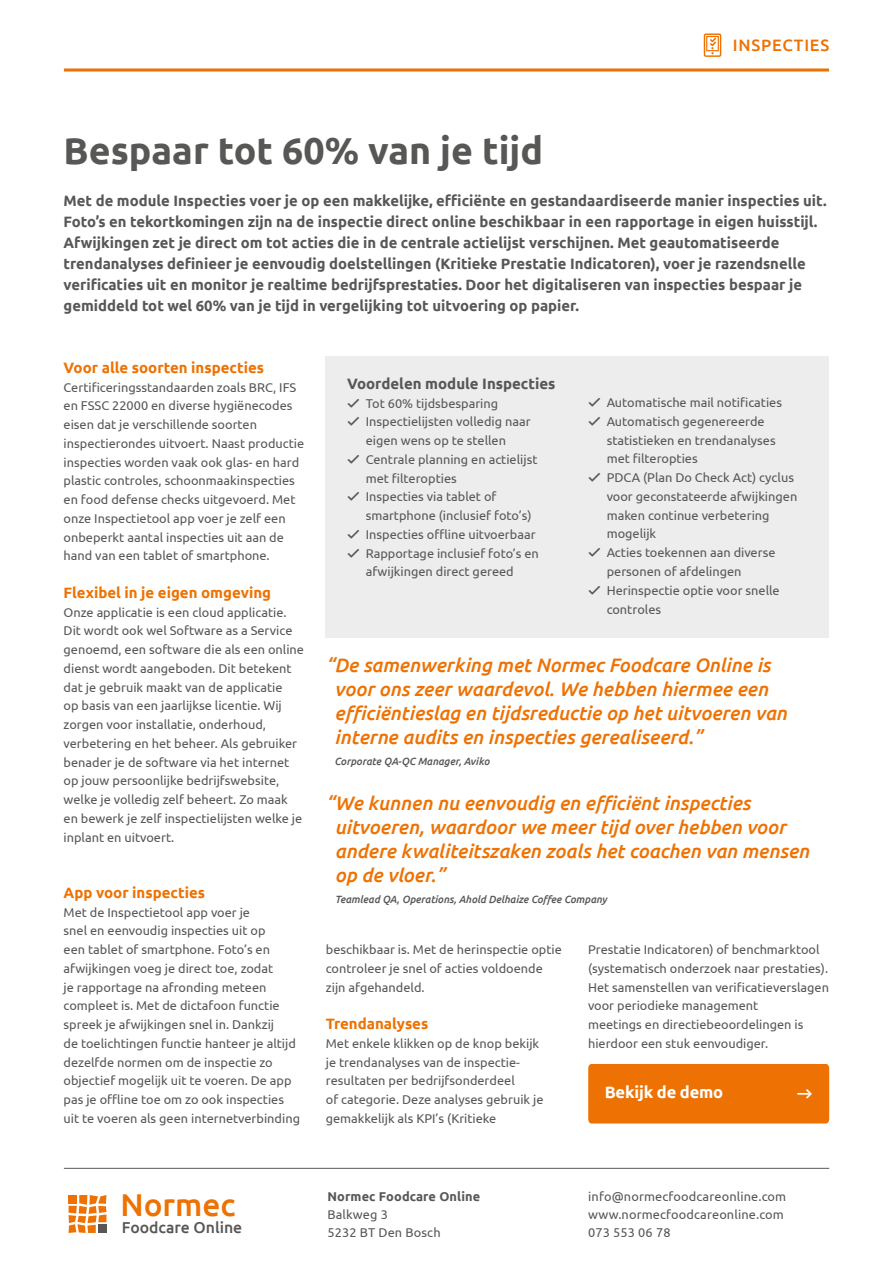
<style>
.page{position:relative;width:893px;height:1263px;background:#fff}
.page>*{position:absolute;margin:0;border:0;box-sizing:border-box;transform-origin:0 0}
.t1{font:700 37.5px "Ubuntu";color:#575756}
.t2{font:500 31.5px "Ubuntu";color:#ee7203}
.t3{font:italic 500 19.5px/24px "Ubuntu";color:#ee7203}
.t4{font:700 16.5px "Ubuntu";letter-spacing:-.01em;color:#fff}
.t5{font:500 16.5px "Ubuntu";letter-spacing:.05em;color:#ee7203}
.t6{font:500 15.75px "Ubuntu";color:#575756}
.t7{font:700 15px/21px "Ubuntu";color:#575756}
.t8{font:700 15px "Ubuntu";color:#ee7203}
.t9{font:12.75px/18.8px "Ubuntu";color:#575756}
.t10{font:700 12.75px "Ubuntu";letter-spacing:.01em;color:#575756}
.t11{font:italic 500 10.5px "Ubuntu";color:#575756}
</style>
<div class="page">
<svg style="left:64px;top:68px;width:765px;height:4px;background:#f1933f"></svg>
<div style="left:326px;top:360px;width:503px;height:277px;background:#ededed"></div>
<div style="left:326px;top:356px;width:262px;height:57px;background:#ededed"></div>
<div style="left:567px;top:356px;width:262px;height:55px;background:#ededed"></div>
<hr style="left:64px;top:1168px;width:765px;height:1px;background:#575756">
<svg style="left:69px;top:1195px;width:37px;height:38px"></svg>
<svg style="left:704px;top:33px;width:17px;height:24px"></svg>
<div style="left:588px;top:1064px;width:241px;height:59px;background:#ee7203"></div>
<p class="t5" style="left:733px;top:35px;width:98px">INSPECTIES</p>
<h1 class="t1" style="left:64px;top:128px;width:481px">Bespaar tot 60% van je tijd</h1>
<p class="t7" style="left:64px;top:190px;width:765px">Met de module Inspecties voer je op een makkelijke, efficiënte en gestandaardiseerde manier inspecties uit.<br>Foto’s en tekortkomingen zijn na de inspectie direct online beschikbaar in een rapportage in eigen huisstijl.<br>Afwijkingen zet je direct om tot acties die in de centrale actielijst verschijnen. Met geautomatiseerde trendanalyses definieer je eenvoudig doelstellingen (Kritieke Prestatie Indicatoren), voer je razendsnelle verificaties uit en monitor je realtime bedrijfsprestaties. Door het digitaliseren van inspecties bespaar je gemiddeld tot wel 60% van je tijd in vergelijking tot uitvoering op papier.</p>
<p class="t8" style="left:64px;top:358px;width:202px">Voor alle soorten inspecties</p>
<p class="t9" style="left:64px;top:377px;width:242px">Certificeringsstandaarden zoals BRC, IFS en FSSC 22000 en diverse hygiënecodes eisen dat je verschillende soorten inspectierondes uitvoert. Naast productie inspecties worden vaak ook glas- en hard plastic controles, schoonmaakinspecties en food defense checks uitgevoerd. Met onze Inspectietool app voer je zelf een onbeperkt aantal inspecties uit aan de hand van een tablet of smartphone.</p>
<p class="t8" style="left:64px;top:583px;width:209px">Flexibel in je eigen omgeving</p>
<p class="t9" style="left:64px;top:602px;width:242px">Onze applicatie is een cloud applicatie.<br>Dit wordt ook wel Software as a Service genoemd, een software die als een online dienst wordt aangeboden. Dit betekent dat je gebruik maakt van de applicatie<br>op basis van een jaarlijkse licentie. Wij zorgen voor installatie, onderhoud, verbetering en het beheer. Als gebruiker benader je de software via het internet op jouw persoonlijke bedrijfswebsite, welke je volledig zelf beheert. Zo maak en bewerk je zelf inspectielijsten welke je inplant en uitvoert.</p>
<p class="t8" style="left:64px;top:883px;width:143px">App voor inspecties</p>
<p class="t9" style="left:64px;top:902px;width:238px">Met de Inspectietool app voer je<br>snel en eenvoudig inspecties uit op<br>een tablet of smartphone. Foto’s en afwijkingen voeg je direct toe, zodat<br>je rapportage na afronding meteen compleet is. Met de dictafoon functie spreek je afwijkingen snel in. Dankzij<br>de toelichtingen functie hanteer je altijd dezelfde normen om de inspectie zo objectief mogelijk uit te voeren. De app pas je offline toe om zo ook inspecties uit te voeren als geen internetverbinding</p>
<p class="t7" style="left:347px;top:373px;width:210px">Voordelen module Inspecties</p>
<p class="t9" style="left:366px;top:393px;width:175px">Tot 60% tijdsbesparing<br>Inspectielijsten volledig naar eigen wens op te stellen<br>Centrale planning en actielijst met filteropties<br>Inspecties via tablet of smartphone (inclusief foto’s)<br>Inspecties offline uitvoerbaar<br>Rapportage inclusief foto’s en afwijkingen direct gereed</p>
<p class="t9" style="left:607px;top:393px;width:192px">Automatische mail notificaties<br>Automatisch gegenereerde statistieken en trendanalyses met filteropties<br>PDCA (Plan Do Check Act) cyclus voor geconstateerde afwijkingen maken continue verbetering mogelijk<br>Acties toekennen aan diverse personen of afdelingen<br>Herinspectie optie voor snelle controles</p>
<h3 class="t3" style="left:335px;top:652px;width:454px;text-indent:-9px">“De samenwerking met Normec Foodcare Online is voor ons zeer waardevol. We hebben hiermee een efficiëntieslag en tijdsreductie op het uitvoeren van interne audits en inspecties gerealiseerd.”</h3>
<p class="t11" style="left:335px;top:755px;width:157px">Corporate QA-QC Manager, Aviko</p>
<h3 class="t3" style="left:335px;top:790px;width:476px;text-indent:-9px">“We kunnen nu eenvoudig en efficiënt inspecties uitvoeren, waardoor we meer tijd over hebben voor andere kwaliteitszaken zoals het coachen van mensen op de vloer.”</h3>
<p class="t11" style="left:335px;top:893px;width:274px">Teamlead QA, Operations, Ahold Delhaize Coffee Company</p>
<p class="t9" style="left:326px;top:940px;width:238px">beschikbaar is. Met de herinspectie optie controleer je snel of acties voldoende zijn afgehandeld.</p>
<p class="t8" style="left:326px;top:1015px;width:104px">Trendanalyses</p>
<p class="t9" style="left:326px;top:1033px;width:219px">Met enkele klikken op de knop bekijk je trendanalyses van de inspectie&shy;resultaten per bedrijfsonderdeel<br>of categorie. Deze analyses gebruik je gemakkelijk als KPI’s (Kritieke</p>
<p class="t9" style="left:588px;top:940px;width:242px">Prestatie Indicatoren) of benchmarktool (systematisch onderzoek naar prestaties).<br>Het samenstellen van verificatieverslagen voor periodieke management<br>meetings en directiebeoordelingen is hierdoor een stuk eenvoudiger.</p>
<p class="t4" style="left:605px;top:1082px;width:120px">Bekijk de demo</p>
<h2 class="t2" style="left:120px;top:1185px;width:117px">Normec</h2>
<p class="t6" style="left:122px;top:1217px;width:122px">Foodcare Online</p>
<p class="t10" style="left:327px;top:1189px;width:154px">Normec Foodcare Online</p>
<p class="t9" style="left:327px;top:1205px;width:115px;line-height:18px">Balkweg 3<br>5232 BT Den Bosch</p>
<p class="t9" style="left:588px;top:1187px;width:199px;line-height:18px">info@normecfoodcareonline.com www.normecfoodcareonline.com<br>073 553 06 78</p>
</div>
